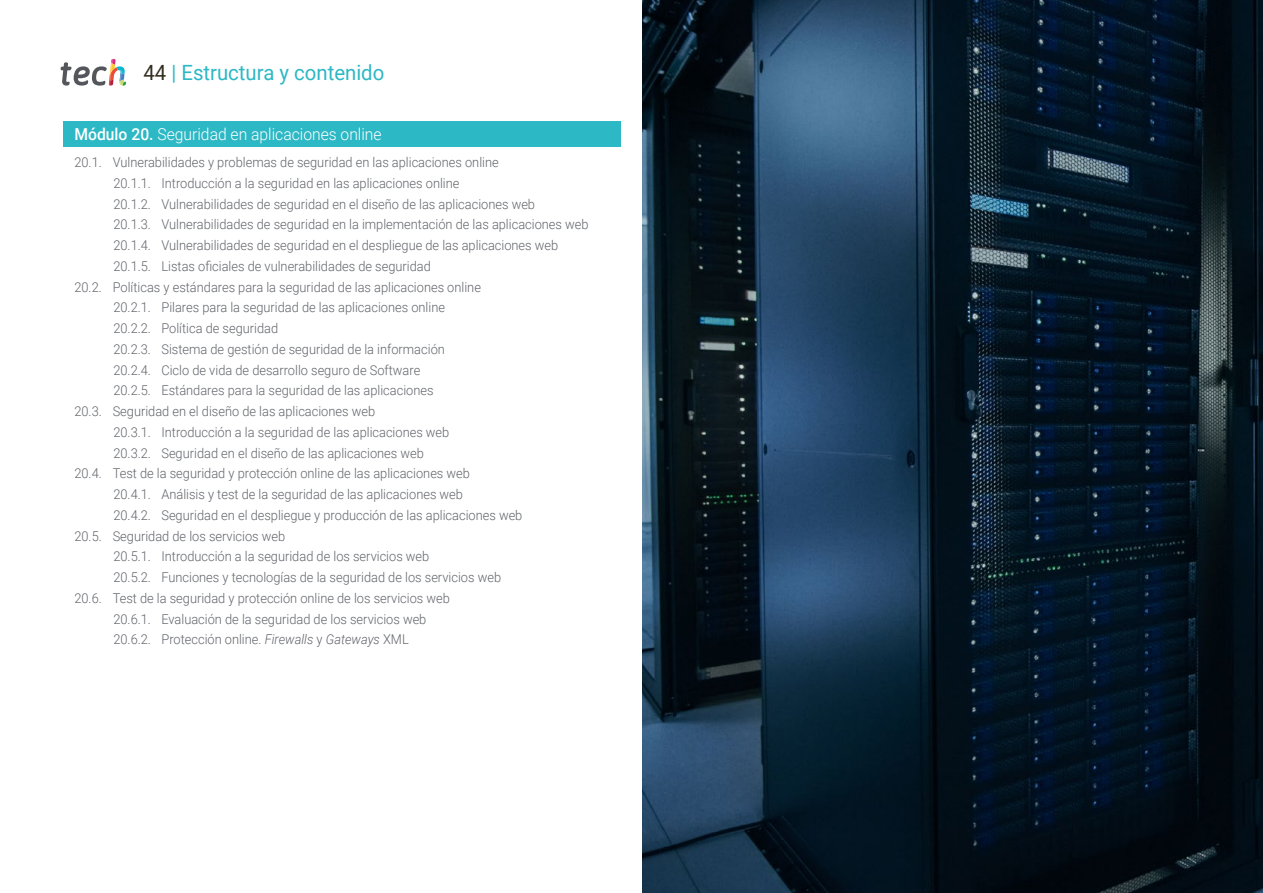
<style>
.page{position:relative;width:1263px;height:893px;background:#fff}
.page>*{position:absolute;margin:0;border:0;box-sizing:border-box;transform-origin:0 0}
.t1{font:21px "Roboto";color:#2db8c5}
.t2{font:300 16.5px "Roboto";color:#fff;scale:.95 1}
.t3{font:300 13.5px "Roboto";color:#61646a;scale:.95 1}
.s1{color:#312e20}
.s2{font-weight:500}
.s3{font-style:italic}
</style>
<div class="page">
<div style="left:63px;top:121px;width:558px;height:25px;background:#2db8c5"></div>
<svg style="left:61px;top:59px;width:65px;height:27px"></svg>
<img style="left:642px;top:0;width:621px;height:893px">
<h1 class="t1" style="left:144px;top:57px;width:242px"><span class="s1">44</span> | Estructura y contenido</h1>
<p class="t2" style="left:74px;top:123px;width:325px"><span class="s2">Módulo 20.</span> Seguridad en aplicaciones online</p>
<p class="t3" style="left:74px;top:153px;width:448px">20.1. Vulnerabilidades y problemas de seguridad en las aplicaciones online</p>
<p class="t3" style="left:113px;top:174px;width:366px">20.1.1. Introducción a la seguridad en las aplicaciones online</p>
<p class="t3" style="left:113px;top:194px;width:445px">20.1.2. Vulnerabilidades de seguridad en el diseño de las aplicaciones web</p>
<p class="t3" style="left:113px;top:215px;width:502px">20.1.3. Vulnerabilidades de seguridad en la implementación de las aplicaciones web</p>
<p class="t3" style="left:113px;top:236px;width:470px">20.1.4. Vulnerabilidades de seguridad en el despliegue de las aplicaciones web</p>
<p class="t3" style="left:113px;top:257px;width:336px">20.1.5. Listas oficiales de vulnerabilidades de seguridad</p>
<p class="t3" style="left:74px;top:277px;width:429px">20.2. Políticas y estándares para la seguridad de las aplicaciones online</p>
<p class="t3" style="left:113px;top:298px;width:351px">20.2.1. Pilares para la seguridad de las aplicaciones online</p>
<p class="t3" style="left:113px;top:319px;width:175px">20.2.2. Política de seguridad</p>
<p class="t3" style="left:113px;top:340px;width:350px">20.2.3. Sistema de gestión de seguridad de la información</p>
<p class="t3" style="left:113px;top:360px;width:325px">20.2.4. Ciclo de vida de desarrollo seguro de Software</p>
<p class="t3" style="left:113px;top:381px;width:338px">20.2.5. Estándares para la seguridad de las aplicaciones</p>
<p class="t3" style="left:74px;top:402px;width:318px">20.3. Seguridad en el diseño de las aplicaciones web</p>
<p class="t3" style="left:113px;top:423px;width:355px">20.3.1. Introducción a la seguridad de las aplicaciones web</p>
<p class="t3" style="left:113px;top:443px;width:328px">20.3.2. Seguridad en el diseño de las aplicaciones web</p>
<p class="t3" style="left:74px;top:464px;width:418px">20.4. Test de la seguridad y protección online de las aplicaciones web</p>
<p class="t3" style="left:113px;top:485px;width:369px">20.4.1. Análisis y test de la seguridad de las aplicaciones web</p>
<p class="t3" style="left:113px;top:506px;width:432px">20.4.2. Seguridad en el despliegue y producción de las aplicaciones web</p>
<p class="t3" style="left:74px;top:526px;width:223px">20.5. Seguridad de los servicios web</p>
<p class="t3" style="left:113px;top:547px;width:334px">20.5.1. Introducción a la seguridad de los servicios web</p>
<p class="t3" style="left:113px;top:568px;width:410px">20.5.2. Funciones y tecnologías de la seguridad de los servicios web</p>
<p class="t3" style="left:74px;top:589px;width:397px">20.6. Test de la seguridad y protección online de los servicios web</p>
<p class="t3" style="left:113px;top:609px;width:331px">20.6.1. Evaluación de la seguridad de los servicios web</p>
<p class="t3" style="left:113px;top:630px;width:312px">20.6.2. Protección online. <span class="s3">Firewalls</span> y <span class="s3">Gateways</span> XML</p>
</div>
